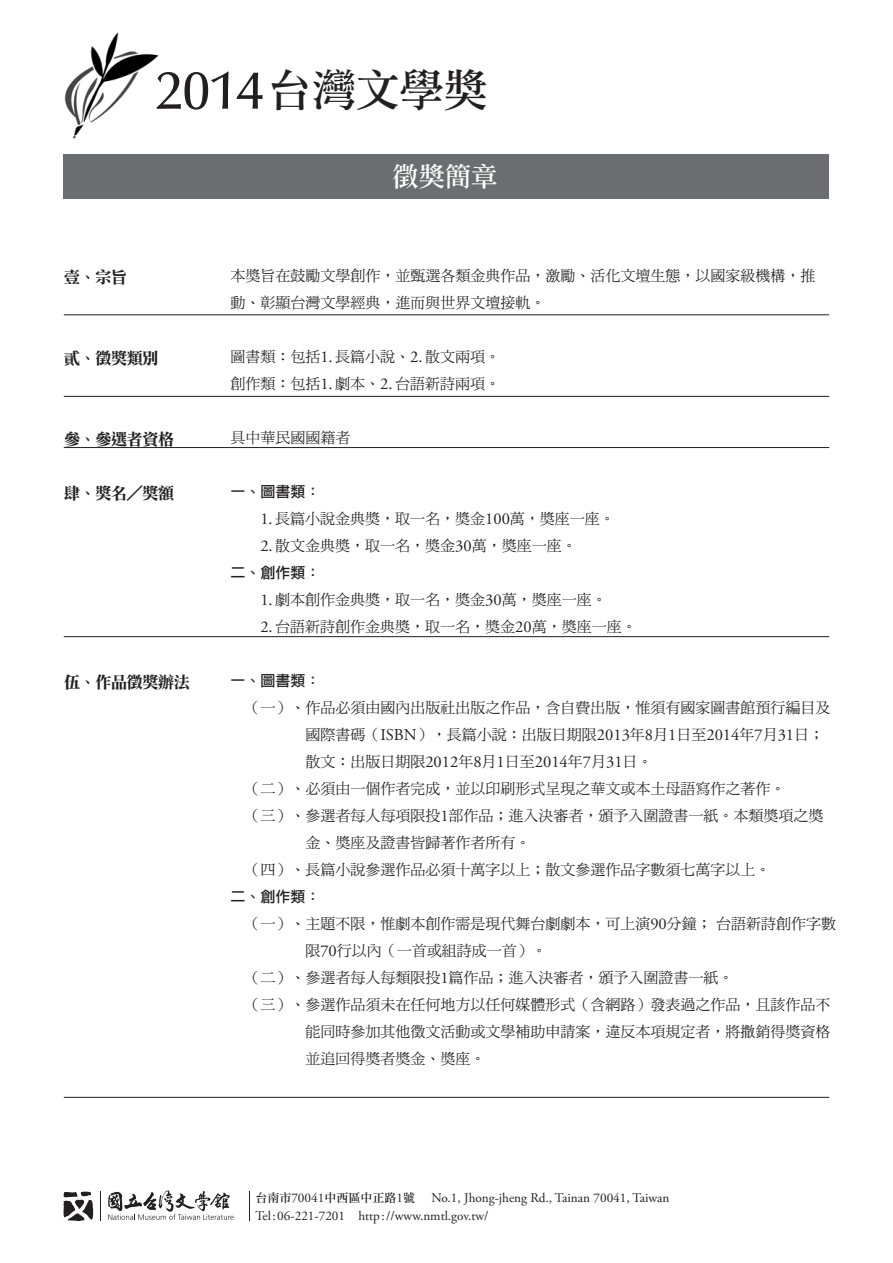
<style>
.page{position:relative;width:893px;height:1263px;background:#fff}
.page>*{position:absolute;margin:0;border:0;box-sizing:border-box;transform-origin:0 0}
.t1{font:500 54px "Optima LT Std";color:#231f20}
.t2{font:45px "DF Li Song Std W5";letter-spacing:-.025em;color:#231f20}
.t3{font:27px "DF Li Song Std W5";color:#fff}
.t4{font:16.5px "DF Li Song Std W7";letter-spacing:-.05em;color:#231f20}
.t5{font:15px/27px "DF Ming Std W5";color:#231f20}
.t6{font:15px "DF Li Hei Std W5";color:#231f20}
.主要說明內文段落樣式{font:13.2px "Adobe Garamond Pro";color:#231f20}
.s1{font-family:"Adobe Garamond Pro";font-size:16.5px}
.s2{font-family:"DF Li Song Std W5";font-size:12px}
</style>
<div class="page">
<div style="left:64px;top:154px;width:765px;height:45px;background:#6c6d70"></div>
<hr style="left:64px;top:314px;width:765px;height:1px;background:#231f20">
<hr style="left:64px;top:396px;width:765px;height:1px;background:#231f20">
<hr style="left:64px;top:447px;width:765px;height:1px;background:#231f20">
<hr style="left:64px;top:636px;width:765px;height:1px;background:#231f20">
<hr style="left:64px;top:1097px;width:765px;height:1px;background:#231f20">
<img style="left:64px;top:32px;width:95px;height:107px">
<svg style="left:63px;top:1191px;width:30px;height:30px"></svg>
<hr style="left:100px;top:1191px;width:1px;height:30px;background:#231f20">
<svg style="left:108px;top:1190px;width:126px;height:30px"></svg>
<hr style="left:249px;top:1191px;width:1px;height:30px;background:#231f20">
<p class="t1" style="left:156px;top:60px;width:109px">2014</p>
<p class="t2" style="left:267px;top:65px;width:222px">台灣文學獎</p>
<p class="t4" style="left:64px;top:268px;width:65px">壹、宗旨</p>
<p class="t4" style="left:64px;top:349px;width:96px">貳、徵獎類別</p>
<p class="t4" style="left:64px;top:430px;width:112px">參、參選者資格</p>
<p class="t4" style="left:64px;top:484px;width:112px">肆、獎名／獎額</p>
<p class="t4" style="left:64px;top:673px;width:128px">伍、作品徵獎辦法</p>
<p class="t3" style="left:392px;top:161px;width:107px">徵獎簡章</p>
<p class="t5" style="left:230px;top:262px;width:587px">本獎旨在鼓勵文學創作，並甄選各類金典作品，激勵、活化文壇生態，以國家級機構，推動、彰顯台灣文學經典，進而與世界文壇接軌。</p>
<p class="t5" style="left:230px;top:343px;width:271px">圖書類：包括<span class="s1">1.</span> 長篇小說、<span class="s1">2.</span> 散文兩項。</p>
<p class="t5" style="left:230px;top:370px;width:271px">創作類：包括<span class="s1">1.</span> 劇本、<span class="s1">2.</span> 台語新詩兩項。</p>
<p class="t5" style="left:230px;top:424px;width:121px">具中華民國國籍者</p>
<p class="t6" style="left:230px;top:484px;width:91px">一、圖書類：</p>
<p class="t5" style="left:260px;top:505px;width:356px"><span class="s1">1.</span> 長篇小說金典獎，取一名，獎金<span class="s1">100</span>萬，獎座一座。</p>
<p class="t5" style="left:260px;top:532px;width:318px"><span class="s1">2.</span> 散文金典獎，取一名，獎金<span class="s1">30</span>萬，獎座一座。</p>
<p class="t6" style="left:230px;top:565px;width:91px">二、創作類：</p>
<p class="t5" style="left:260px;top:586px;width:348px"><span class="s1">1.</span> 劇本創作金典獎，取一名，獎金<span class="s1">30</span>萬，獎座一座。</p>
<p class="t5" style="left:260px;top:613px;width:378px"><span class="s1">2.</span> 台語新詩創作金典獎，取一名，獎金<span class="s1">20</span>萬，獎座一座。</p>
<p class="t6" style="left:230px;top:673px;width:91px">一、圖書類：</p>
<p class="t5" style="left:245px;top:694px;width:587px">（一）、作品必須由國內出版社出版之作品，含自費出版，惟須有國家圖書館預行編目及</p>
<p class="t5" style="left:305px;top:721px;width:520px">國際書碼（<span class="s1">ISBN</span>），長篇小說：出版日期限<span class="s1">2013</span>年<span class="s1">8</span>月<span class="s1">1</span>日至<span class="s1">2014</span>年<span class="s1">7</span>月<span class="s1">31</span>日；</p>
<p class="t5" style="left:305px;top:748px;width:349px">散文：出版日期限<span class="s1">2012</span>年<span class="s1">8</span>月<span class="s1">1</span>日至<span class="s1">2014</span>年<span class="s1">7</span>月<span class="s1">31</span>日。</p>
<p class="t5" style="left:245px;top:775px;width:542px">（二）、必須由一個作者完成，並以印刷形式呈現之華文或本土母語寫作之著作。</p>
<p class="t5" style="left:245px;top:802px;width:580px">（三）、參選者每人每項限投<span class="s1">1</span>部作品；進入決審者，頒予入圍證書一紙。本類獎項之獎</p>
<p class="t5" style="left:305px;top:829px;width:226px">金、獎座及證書皆歸著作者所有。</p>
<p class="t5" style="left:245px;top:856px;width:527px">（四）、長篇小說參選作品必須十萬字以上；散文參選作品字數須七萬字以上。</p>
<p class="t6" style="left:230px;top:889px;width:91px">二、創作類：</p>
<p class="t5" style="left:245px;top:910px;width:592px">（一）、主題不限，惟劇本創作需是現代舞台劇劇本，可上演<span class="s1">90</span>分鐘；台語新詩創作字數</p>
<p class="t5" style="left:305px;top:937px;width:243px">限<span class="s1">70</span>行以內（一首或組詩成一首）。</p>
<p class="t5" style="left:245px;top:964px;width:490px">（二）、參選者每人每類限投<span class="s1">1</span>篇作品；進入決審者，頒予入圍證書一紙。</p>
<p class="t5" style="left:245px;top:991px;width:587px">（三）、參選作品須未在任何地方以任何媒體形式（含網路）發表過之作品，且該作品不</p>
<p class="t5" style="left:305px;top:1018px;width:527px">能同時參加其他徵文活動或文學補助申請案，違反本項規定者，將撒銷得獎資格</p>
<p class="t5" style="left:305px;top:1045px;width:181px">並追回得獎者獎金、獎座。</p>
<p class="主要說明內文段落樣式" style="left:255px;top:1190px;width:416px"><span class="s2">台南市</span>70041<span class="s2">中西區中正路</span>1<span class="s2">號</span> No.1, Jhong-jheng Rd., Tainan 70041, Taiwan</p>
<p class="主要說明內文段落樣式" style="left:255px;top:1208px;width:235px">Tel:06-221-7201 http://www.nmtl.gov.tw/</p>
</div>
